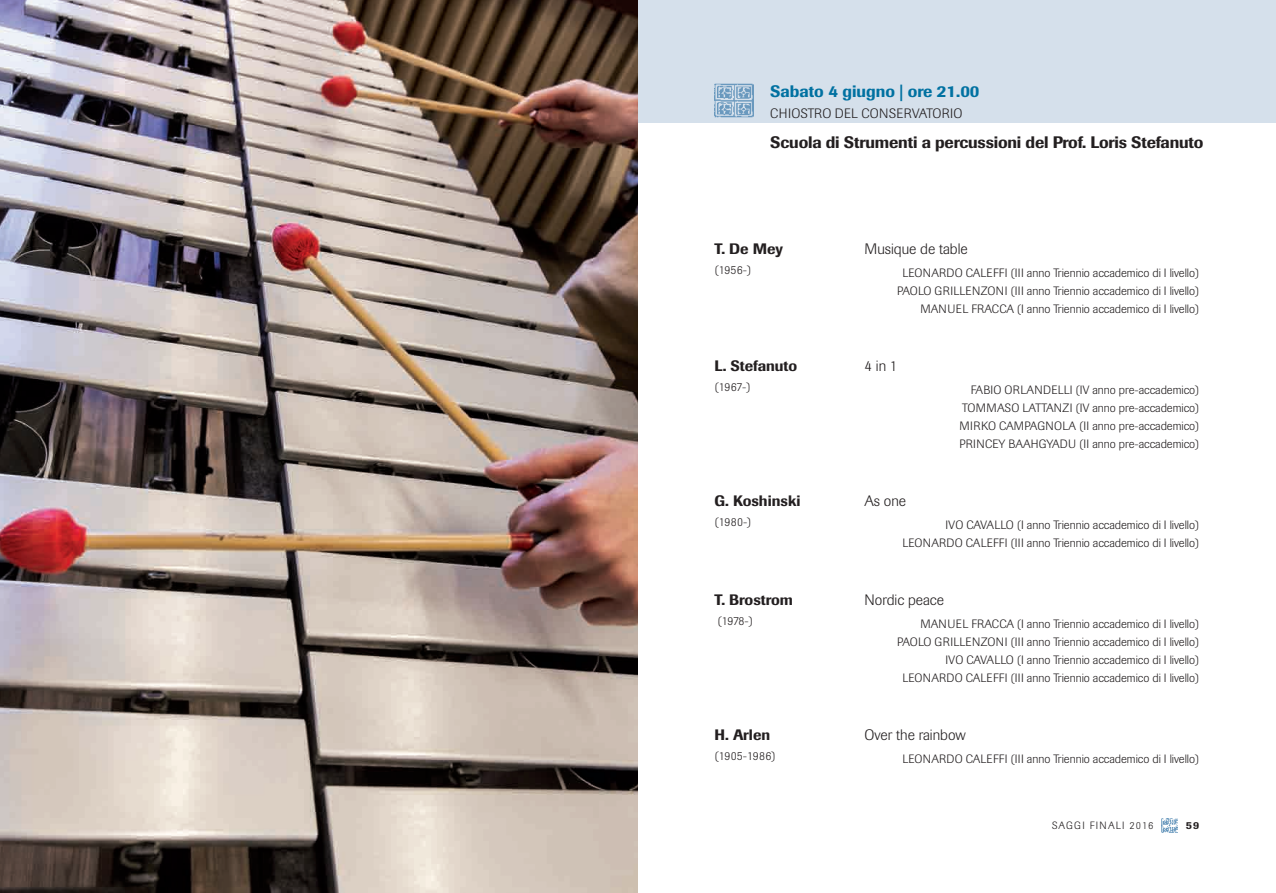
<style>
.page{position:relative;width:1276px;height:893px;background:#fff}
.page>*{position:absolute;margin:0;border:0;box-sizing:border-box;transform-origin:0 0}
.t1{font:500 16.5px "Imago";letter-spacing:-.01em;color:#231f20}
.t2{font:500 16.5px "Imago";color:#0071a1}
.t3{font:300 15px "Imago";color:#231f20}
.t4{font:500 15px "Imago";color:#231f20}
.t5{font:300 13.5px "Imago";letter-spacing:.02em;color:#231f20}
.t6{font:300 12px/18px "Imago";color:#231f20;text-align:right}
.t7{font:300 10.5px "Imago";letter-spacing:.11em;color:#231f20}
.t8{font:500 10.5px "Imago";color:#231f20}
</style>
<div class="page">
<img style="left:1161px;top:819px;width:16px;height:13px">
<div style="left:638px;top:0;width:638px;height:123px;background:#d5e0eb"></div>
<img style="left:714px;top:83px;width:39px;height:34px">
<img style="left:0;top:0;width:638px;height:893px">
<h1 class="t2" style="left:770px;top:82px;width:211px">Sabato 4 giugno | ore 21.00</h1>
<p class="t5" style="left:770px;top:106px;width:194px">CHIOSTRO DEL CONSERVATORIO</p>
<h1 class="t1" style="left:770px;top:133px;width:435px">Scuola di Strumenti a percussioni del Prof. Loris Stefanuto</h1>
<p class="t4" style="left:714px;top:240px;width:70px">T. De Mey</p>
<p class="t3" style="left:864px;top:241px;width:105px">Musique de table</p>
<p class="t6" style="left:714px;top:261px;width:38px">(1956-)</p>
<p class="t6" style="left:897px;top:264px;width:304px">LEONARDO CALEFFI (III anno Triennio accademico di I livello)<br>PAOLO GRILLENZONI (III anno Triennio accademico di I livello)<br>MANUEL FRACCA (I anno Triennio accademico di I livello)</p>
<p class="t4" style="left:714px;top:357px;width:84px">L. Stefanuto</p>
<p class="t3" style="left:864px;top:358px;width:34px">4 in 1</p>
<p class="t6" style="left:714px;top:378px;width:38px">(1967-)</p>
<p class="t6" style="left:959px;top:381px;width:241px;text-align:justify;text-indent:11px">FABIO ORLANDELLI (IV anno pre-accademico)<br>TOMMASO LATTANZI (IV anno pre-accademico)<br>MIRKO CAMPAGNOLA (II anno pre-accademico)<br>PRINCEY BAAHGYADU (II anno pre-accademico)</p>
<p class="t4" style="left:714px;top:492px;width:87px">G. Koshinski</p>
<p class="t3" style="left:864px;top:493px;width:43px">As one</p>
<p class="t6" style="left:714px;top:513px;width:39px">(1980-)</p>
<p class="t6" style="left:902px;top:516px;width:298px">IVO CAVALLO (I anno Triennio accademico di I livello)<br>LEONARDO CALEFFI (III anno Triennio accademico di I livello)</p>
<p class="t4" style="left:714px;top:591px;width:80px">T. Brostrom</p>
<p class="t3" style="left:864px;top:592px;width:81px">Nordic peace</p>
<p class="t6" style="left:717px;top:612px;width:37px">(1978-)</p>
<p class="t6" style="left:897px;top:615px;width:304px">MANUEL FRACCA (I anno Triennio accademico di I livello)<br>PAOLO GRILLENZONI (III anno Triennio accademico di I livello)<br>IVO CAVALLO (I anno Triennio accademico di I livello)<br>LEONARDO CALEFFI (III anno Triennio accademico di I livello)</p>
<p class="t4" style="left:714px;top:726px;width:57px">H. Arlen</p>
<p class="t3" style="left:864px;top:727px;width:103px">Over the rainbow</p>
<p class="t6" style="left:714px;top:747px;width:63px">(1905-1986)</p>
<p class="t6" style="left:902px;top:750px;width:298px">LEONARDO CALEFFI (III anno Triennio accademico di I livello)</p>
<p class="t7" style="left:1052px;top:820px;width:103px">SAGGI FINALI 2016</p>
<p class="t8" style="left:1186px;top:819px;width:15px">59</p>
</div>
